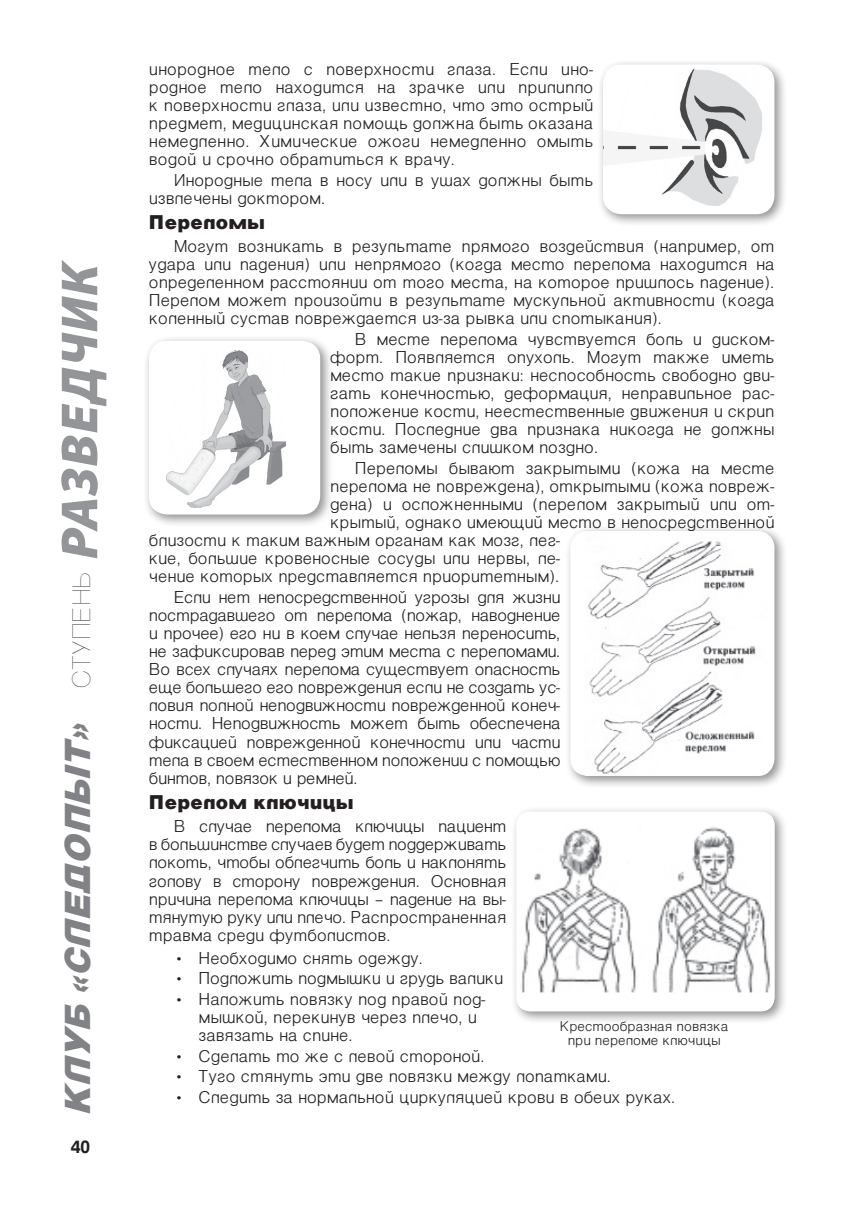
<style>
.page{position:relative;width:844px;height:1216px;background:#fff}
.page>*{position:absolute;margin:0;border:0;box-sizing:border-box;transform-origin:0 0}
.t1{font:italic 35px "Vanta Fat Plain";color:#808285}
.t2{font:19.25px "Vanta Fat Plain";color:#231f20}
.t3{font:17.5px "Vanta Bold Plain";color:#231f20}
.t4{font:15.05px/18px "Vanta Light Plain";color:#231f20;text-align:justify}
.t5{font:12.25px/14.7px "Vanta Light Plain";color:#231f20;text-align:center}
.s1{font-family:"Vanta Thin Plain";font-style:normal;font-size:24.5px;color:#231f20}
.s2{font-family:"Myriad Pro";font-weight:900;font-size:52.5px;color:#939598}
</style>
<div class="page">
<div style="left:597px;top:58px;width:190px;height:169px;background:#231f20;opacity:.5"></div>
<div style="left:603px;top:64px;width:171px;height:150px;background:#fff;border-radius:18px"></div>
<img style="left:603px;top:69px;width:159px;height:137px">
<div style="left:143px;top:335px;width:190px;height:192px;background:#231f20;opacity:.5"></div>
<div style="left:149px;top:341px;width:171px;height:173px;background:#fff;border-radius:18px"></div>
<img style="left:166px;top:351px;width:119px;height:156px">
<div style="left:510px;top:805px;width:277px;height:219px;background:#231f20;opacity:.5"></div>
<div style="left:516px;top:811px;width:258px;height:200px;background:#fff;border-radius:14px"></div>
<img style="left:517px;top:827px;width:257px;height:184px">
<div style="left:564px;top:525px;width:223px;height:264px;background:#231f20;opacity:.5"></div>
<div style="left:570px;top:531px;width:204px;height:245px;background:#fff;border-radius:17px"></div>
<img style="left:584px;top:531px;width:183px;height:245px">
<h1 class="t1" style="left:57px;top:1116px;width:857px;rotate:-90deg">КЛУБ «СЛЕДОПЫТ» <span class="s1">СТУПЕНЬ</span> <span class="s2">РАЗВЕДЧИК</span></h1>
<p class="t3" style="left:71px;top:1136px;width:21px">40</p>
<p class="t4" style="left:149px;top:60px;width:446px">инородное тело с поверхности глаза. Если ино&shy;родное тело находится на зрачке или прилипло к поверхности глаза, или известно, что это острый предмет, медицинская помощь должна быть оказана немедленно. Химические ожоги немедленно омыть водой и срочно обратиться к врачу.</p>
<p class="t4" style="left:149px;top:171px;width:445px;text-indent:25px">Инородные тела в носу или в ушах должны быть извлечены доктором.</p>
<p class="t2" style="left:149px;top:211px;width:118px">Переломы</p>
<p class="t4" style="left:149px;top:237px;width:627px;text-indent:25px">Могут возникать в результате прямого воздействия (например, от удара или падения) или непрямого (когда место перелома находится на определенном расстоянии от того места, на которое пришлось падение).<br>Перелом может произойти в результате мускульной активности (когда коленный сустав повреждается из-за рывка или спотыкания).</p>
<p class="t4" style="left:330px;top:330px;width:445px;text-indent:25px">В месте перелома чувствуется боль и диском&shy;форт. Появляется опухоль. Могут также иметь место такие признаки: неспособность свободно дви&shy;гать конечностью, деформация, неправильное рас&shy;положение кости, неестественные движения и скрип кости. Последние два признака никогда не должны быть замечены слишком поздно.</p>
<p class="t4" style="left:355px;top:459px;width:421px">Переломы бывают закрытыми (кожа на месте</p>
<p class="t4" style="left:330px;top:477px;width:445px">перелома не повреждена), открытыми (кожа повреж-</p>
<p class="t4" style="left:330px;top:495px;width:445px">дена) и осложненными (перелом закрытый или от-</p>
<p class="t4" style="left:330px;top:513px;width:446px">крытый, однако имеющий место в непосредственной</p>
<p class="t4" style="left:149px;top:531px;width:413px">близости к таким важным органам как мозг, лег-</p>
<p class="t4" style="left:149px;top:549px;width:413px">кие, большие кровеносные сосуды или нервы, ле-</p>
<p class="t4" style="left:149px;top:567px;width:411px">чение которых представляется приоритетным).</p>
<p class="t4" style="left:149px;top:588px;width:413px;text-indent:25px">Если нет непосредственной угрозы для жизни пострадавшего от перелома (пожар, наводнение и прочее) его ни в коем случае нельзя переносить, не зафиксировав перед этим места с переломами.<br>Во всех случаях перелома существует опасность еще большего его повреждения если не создать ус&shy;ловия полной неподвижности поврежденной конеч&shy;ности. Неподвижность может быть обеспечена фиксацией поврежденной конечности или части тела в своем естественном положении с помощью бинтов, повязок и ремней.</p>
<p class="t2" style="left:149px;top:790px;width:206px">Перелом ключицы</p>
<p class="t4" style="left:149px;top:817px;width:359px;text-indent:25px">В случае перелома ключицы пациент в большинстве случаев будет поддерживать локоть, чтобы облегчить боль и наклонять голову в сторону повреждения. Основная причина перелома ключицы – падение на вы&shy;тянутую руку или плечо. Распространенная травма среди футболистов.</p>
<p class="t4" style="left:174px;top:948px;width:251px">• Необходимо снять одежду.</p>
<p class="t4" style="left:174px;top:969px;width:331px">• Подложить подмышки и грудь валики</p>
<p class="t4" style="left:198px;top:989px;width:288px;text-align:left;text-indent:-25px">• Наложить повязку под правой под&shy;мышкой, перекинув через плечо, и завязать на спине.</p>
<p class="t4" style="left:174px;top:1046px;width:312px">• Сделать то же с левой стороной.</p>
<p class="t4" style="left:174px;top:1067px;width:438px">• Туго стянуть эти две повязки между лопатками.</p>
<p class="t4" style="left:174px;top:1087px;width:503px">• Следить за нормальной циркуляцией крови в обеих руках.</p>
<p class="t5" style="left:559px;top:1018px;width:170px">Крестообразная повязка при переломе ключицы</p>
</div>
